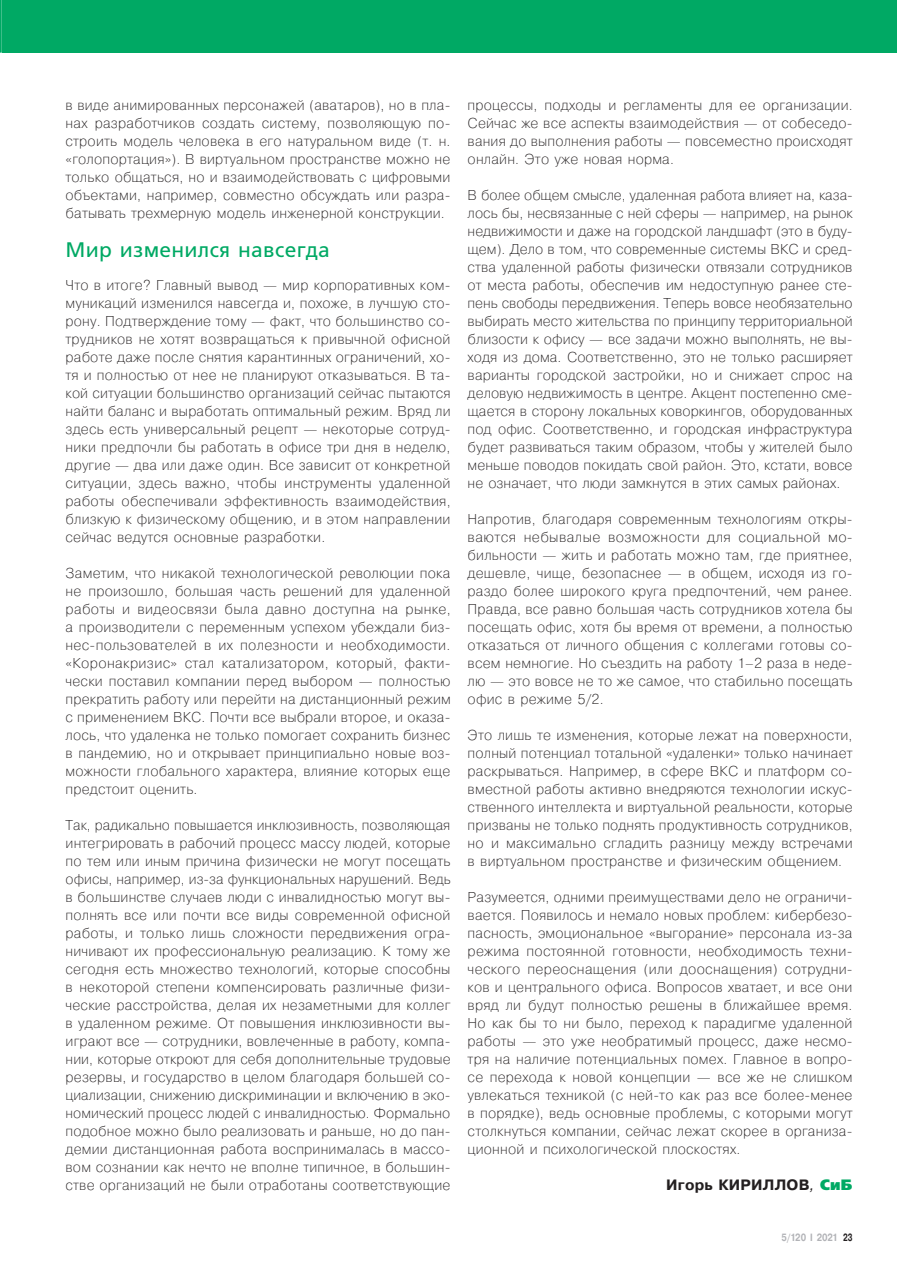
<style>
.page{position:relative;width:897px;height:1267px;background:#fff}
.page>*{position:absolute;margin:0;border:0;box-sizing:border-box;transform-origin:0 0}
.Подзаголовок{font:21px "Free Set";letter-spacing:.015em;color:#00a964}
.Автор_СиБ_GREP{font:700 15px "Pragmatica";letter-spacing:.015em;color:#231f20}
.Текст_osn_GREP{font:200 14.25px/18px "Pragmatica";letter-spacing:.015em;color:#231f20;text-align:justify}
.t1{font:700 10.5px "Pragmatica";color:#b2b3b7;scale:.8 1}
.s1{font-weight:400;font-style:italic}
.s2{font-family:"Free Set";font-weight:800;color:#00a964}
.s3{color:#231f20}
</style>
<div class="page">
<div style="left:2px;top:0;width:894px;height:53px;background:#00a964"></div>
<svg style="left:0;top:0;width:2px;height:53px"></svg>
<p class="Текст_osn_GREP" style="left:66px;top:95px;width:386px">в виде анимированных персонажей (аватаров), но в пла‑ нах разработчиков создать систему, позволяющую по‑ строить модель человека в его натуральном виде (т. н. «голопортация»). В виртуальном пространстве можно не только общаться, но и взаимодействовать с цифровыми объектами, например, совместно обсуждать или разра‑ батывать трехмерную модель инженерной конструкции.</p>
<p class="Подзаголовок" style="left:66px;top:237px;width:265px">Мир изменился навсегда</p>
<p class="Текст_osn_GREP" style="left:66px;top:275px;width:386px">Что в итоге? Главный вывод — мир корпоративных ком‑ муникаций изменился навсегда и, похоже, в лучшую сто‑ рону. Подтверждение тому — факт, что большинство со‑ трудников не хотят возвращаться к привычной офисной работе даже после снятия карантинных ограничений, хо‑ тя и полностью от нее не планируют отказываться. В та‑ кой ситуации большинство организаций сейчас пытаются найти баланс и выработать оптимальный режим. Вряд ли здесь есть универсальный рецепт — некоторые сотруд‑ ники предпочли бы работать в офисе три дня в неделю, другие — два или даже один. Все зависит от конкретной ситуации, здесь важно, чтобы инструменты удаленной работы обеспечивали эффективность взаимодействия, близкую к физическому общению, и в этом направлении сейчас ведутся основные разработки.</p>
<p class="Текст_osn_GREP" style="left:66px;top:563px;width:387px">Заметим, что никакой технологической революции пока не произошло, большая часть решений для удаленной работы и видеосвязи была давно доступна на рынке, а производители с переменным успехом убеждали биз‑ нес-пользователей в их полезности и необходимости. «Коронакризис» стал катализатором, который, факти‑ чески поставил компании перед выбором — полностью прекратить работу или перейти на дистанционный режим с применением ВКС. Почти все выбрали второе, и оказа‑ лось, что удаленка не только помогает сохранить бизнес в пандемию, но и открывает принципиально новые воз‑ можности глобального характера, влияние которых еще предстоит оценить.</p>
<p class="Текст_osn_GREP" style="left:66px;top:815px;width:387px">Так, радикально повышается инклюзивность, позволяющая интегрировать в рабочий процесс массу людей, которые по тем или иным причина физически не могут посещать офисы, например, из-за функциональных нарушений. Ведь в большинстве случаев люди с инвалидностью могут вы‑ полнять все или почти все виды современной офисной работы, и только лишь сложности передвижения огра‑ ничивают их профессиональную реализацию. К тому же сегодня есть множество технологий, которые способны в некоторой степени компенсировать различные физи‑ ческие расстройства, делая их незаметными для коллег в удаленном режиме. От повышения инклюзивности вы‑ играют все — сотрудники, вовлеченные в работу, компа‑ нии, которые откроют для себя дополнительные трудовые резервы, и государство в целом благодаря большей со‑ циализации, снижению дискриминации и включению в эко‑ номический процесс людей с инвалидностью. Формально подобное можно было реализовать и раньше, но до пан‑ демии дистанционная работа воспринималась в массо‑ вом сознании как нечто не вполне типичное, в большин‑ стве организаций не были отработаны соответствующие</p>
<p class="Текст_osn_GREP" style="left:467px;top:95px;width:386px">процессы, подходы и регламенты для ее организации.<br>Сейчас же все аспекты взаимодействия — от собеседо‑ вания до выполнения работы — повсеместно происходят онлайн. Это уже новая норма.</p>
<p class="Текст_osn_GREP" style="left:467px;top:185px;width:386px">В более общем смысле, удаленная работа влияет на, каза‑ лось бы, несвязанные с ней сферы — например, на рынок недвижимости и даже на городской ландшафт (это в буду‑ щем). Дело в том, что современные системы ВКС и сред‑ ства удаленной работы физически отвязали сотрудников от места работы, обеспечив им недоступную ранее сте‑ пень свободы передвижения. Теперь вовсе необязательно выбирать место жительства по принципу территориальной близости к офису — все задачи можно выполнять, не вы‑ ходя из дома. Соответственно, это не только расширяет варианты городской застройки, но и снижает спрос на деловую недвижимость в центре. Акцент постепенно сме‑ щается в сторону локальных коворкингов, оборудованных под офис. Соответственно, и городская инфраструктура будет развиваться таким образом, чтобы у жителей было меньше поводов покидать свой район. Это, кстати, вовсе не означает, что люди замкнутся в этих самых районах.</p>
<p class="Текст_osn_GREP" style="left:467px;top:509px;width:386px">Напротив, благодаря современным технологиям откры‑ ваются небывалые возможности для социальной мо‑ бильности — жить и работать можно там, где приятнее, дешевле, чище, безопаснее — в общем, исходя из го‑ раздо более широкого круга предпочтений, чем ранее.<br>Правда, все равно большая часть сотрудников хотела бы посещать офис, хотя бы время от времени, а полностью отказаться от личного общения с коллегами готовы со‑ всем немногие. Но съездить на работу 1–2 раза в неде‑ лю — это вовсе не то же самое, что стабильно посещать офис в режиме 5/2.</p>
<p class="Текст_osn_GREP" style="left:467px;top:725px;width:386px">Это лишь те изменения, которые лежат на поверхности, полный потенциал тотальной «удаленки» только начинает раскрываться. Например, в сфере ВКС и платформ со‑ вместной работы активно внедряются технологии искус‑ ственного интеллекта и виртуальной реальности, которые призваны не только поднять продуктивность сотрудников, но и максимально сгладить разницу между встречами в виртуальном пространстве и физическим общением.</p>
<p class="Текст_osn_GREP" style="left:467px;top:887px;width:386px">Разумеется, одними преимуществами дело не ограничи‑ вается. Появилось и немало новых проблем: кибербезо‑ пасность, эмоциональное «выгорание» персонала из-за режима постоянной готовности, необходимость техни‑ ческого переоснащения (или дооснащения) сотрудни‑ ков и центрального офиса. Вопросов хватает, и все они вряд ли будут полностью решены в ближайшее время.<br>Но как бы то ни было, переход к парадигме удаленной работы — это уже необратимый процесс, даже несмо‑ тря на наличие потенциальных помех. Главное в вопро‑ се перехода к новой концепции — все же не слишком увлекаться техникой (с ней-то как раз все более-менее в порядке), ведь основные проблемы, с которыми могут столкнуться компании, сейчас лежат скорее в организа‑ ционной и психологической плоскостях.</p>
<p class="Автор_СиБ_GREP" style="left:666px;top:1175px;width:188px">Игорь КИРИЛЛОВ<span class="s1">,</span> <span class="s2">СиБ</span></p>
<p class="t1" style="left:781px;top:1230px;width:91px">5/120 I 2021 <span class="s3">23</span></p>
</div>
